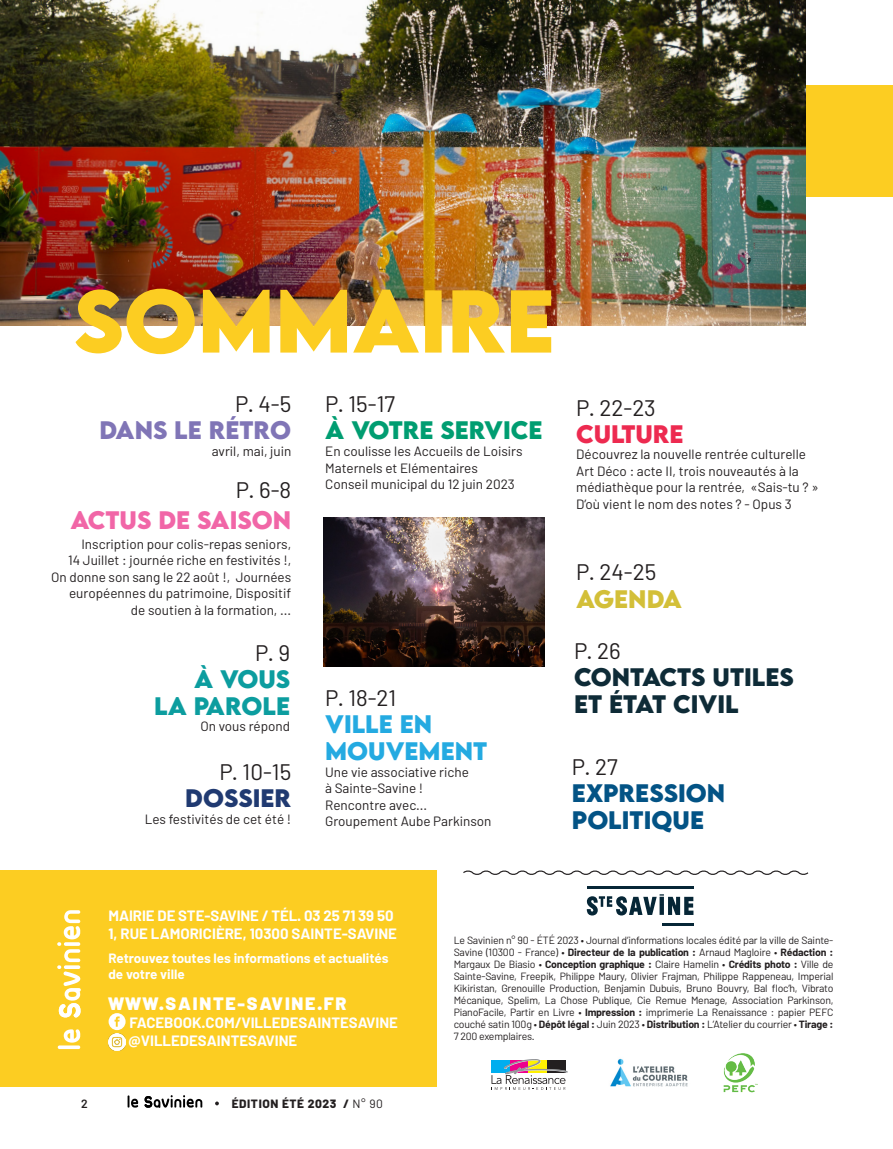
<style>
.page{position:relative;width:893px;height:1149px;background:#fff}
.page>*{position:absolute;margin:0;border:0;box-sizing:border-box;transform-origin:0 0}
.t1{font:22.5px "Barlow";color:#231f20}
.t2{font:700 22.5px/27px "LEMONMILK";color:#0e2b37}
.t3{font:700 22.5px "LEMONMILK";color:#035385}
.t4{font:700 22.5px/27px "LEMONMILK";color:#24aae1}
.t5{font:700 22.5px "LEMONMILK";color:#f166a7}
.t6{font:700 22.5px "LEMONMILK";color:#009d71}
.t7{font:700 22.5px/27px "LEMONMILK";color:#0c9d9f;text-align:right}
.t8{font:700 22.5px "LEMONMILK";color:#8075b6}
.t9{font:700 22.5px "LEMONMILK";color:#203a71}
.t10{font:700 22.5px "LEMONMILK";color:#ed2a50}
.t11{font:700 22.5px "LEMONMILK";color:#d3bf38}
.t12{font:900 18px "Barlow";letter-spacing:.1em;color:#fff}
.t13{font:700 15px "Barlow";color:#fff}
.t14{font:13.5px/16.5px "Barlow";color:#231f20}
.t15{font:700 13.5px/16.2px "Barlow";color:#fff}
.t16{font:800 12px "Barlow";letter-spacing:.05em;color:#231f20}
.t17{font:600 12px "Barlow";color:#231f20}
.t18{font:10.5px/12px "Barlow";letter-spacing:-.02em;color:#231f20;text-align:justify}
.s1{font-weight:400}
.s2{font-weight:700}
</style>
<div class="page">
<div style="left:767px;top:85px;width:126px;height:112px;background:#fccd22"></div>
<svg style="left:463px;top:870px;width:346px;height:5px"></svg>
<div style="left:0;top:870px;width:437px;height:216px;background:#fccd22"></div>
<img style="left:0;top:0;width:806px;height:325px">
<img style="left:323px;top:517px;width:221px;height:149px">
<svg style="left:58px;top:1029px;width:22px;height:19px"></svg>
<svg style="left:57px;top:910px;width:24px;height:107px"></svg>
<hr style="left:587px;top:885px;width:107px;height:3px;background:#062636">
<hr style="left:662px;top:922px;width:32px;height:3px;background:#062636">
<svg style="left:587px;top:894px;width:106px;height:21px"></svg>
<svg style="left:109px;top:1013px;width:17px;height:16px"></svg>
<img style="left:723px;top:1053px;width:35px;height:40px">
<img style="left:610px;top:1058px;width:78px;height:29px">
<svg style="left:491px;top:1059px;width:77px;height:30px"></svg>
<img style="left:76px;top:288px;width:475px;height:66px">
<img style="left:108px;top:1033px;width:18px;height:17px">
<svg style="left:128px;top:1095px;width:10px;height:12px"></svg>
<svg style="left:144px;top:1095px;width:58px;height:12px"></svg>
<p class="t1" style="left:235px;top:390px;width:58px">P. 4-5</p>
<p class="t8" style="left:99px;top:415px;width:193px">DANS LE RÉTRO</p>
<p class="t14" style="left:212px;top:442px;width:81px">avril, mai, juin</p>
<p class="t1" style="left:236px;top:476px;width:57px">P. 6-8</p>
<p class="t5" style="left:70px;top:504px;width:222px">ACTUS DE SAISON</p>
<p class="t14" style="left:81px;top:535px;width:211px">Inscription pour colis-repas seniors,</p>
<p class="t14" style="left:51px;top:551px;width:242px;text-align:right">14 Juillet : journée riche en festivités !,<br>On donne son sang le 22 août !, Journées européennes du patrimoine, Dispositif</p>
<p class="t14" style="left:131px;top:601px;width:162px">de soutien à la formation, ...</p>
<p class="t1" style="left:255px;top:638px;width:36px">P. 9</p>
<p class="t7" style="left:154px;top:665px;width:137px">À VOUS<br>LA PAROLE</p>
<p class="t14" style="left:200px;top:717px;width:91px">On vous répond</p>
<p class="t1" style="left:219px;top:757px;width:73px">P. 10-15</p>
<p class="t9" style="left:185px;top:782px;width:108px">DOSSIER</p>
<p class="t14" style="left:145px;top:809px;width:148px">Les festivités de cet été !</p>
<p class="t1" style="left:325px;top:390px;width:71px">P. 15-17</p>
<p class="t6" style="left:325px;top:415px;width:219px">À VOTRE SERVICE</p>
<p class="t14" style="left:325px;top:442px;width:199px">En coulisse les Accueils de Loisirs<br>Maternels et Elémentaires</p>
<p class="t14" style="left:325px;top:475px;width:191px">Conseil municipal du 12 juin 2023</p>
<p class="t1" style="left:325px;top:683px;width:72px">P. 18-21</p>
<p class="t4" style="left:325px;top:710px;width:164px">VILLE EN<br>MOUVEMENT</p>
<p class="t14" style="left:325px;top:762px;width:145px">Une vie associative riche</p>
<p class="t14" style="left:325px;top:779px;width:100px">à Sainte-Savine !</p>
<p class="t14" style="left:325px;top:795px;width:103px">Rencontre avec...</p>
<p class="t14" style="left:325px;top:812px;width:168px">Groupement Aube Parkinson</p>
<p class="t1" style="left:576px;top:393px;width:81px">P. 22-23</p>
<p class="t10" style="left:576px;top:418px;width:109px">CULTURE</p>
<p class="t14" style="left:576px;top:445px;width:231px">Découvrez la nouvelle rentrée culturelle</p>
<p class="t14" style="left:576px;top:462px;width:244px">Art Déco : acte II, trois nouveautés à la médiathèque pour la rentrée, «Sais-tu ? »<br>D’où vient le nom des notes ? - Opus 3</p>
<p class="t1" style="left:576px;top:558px;width:82px">P. 24-25</p>
<p class="t11" style="left:576px;top:583px;width:107px">AGENDA</p>
<p class="t1" style="left:574px;top:637px;width:48px">P. 26</p>
<p class="t2" style="left:574px;top:664px;width:221px">CONTACTS UTILES<br>ET ÉTAT CIVIL</p>
<p class="t1" style="left:572px;top:752px;width:47px">P. 27</p>
<p class="t3" style="left:572px;top:777px;width:155px">EXPRESSION</p>
<p class="t3" style="left:572px;top:804px;width:134px">POLITIQUE</p>
<p class="t13" style="left:108px;top:905px;width:287px">MAIRIE DE STE-SAVINE / TÉL. 03 25 71 39 50</p>
<p class="t13" style="left:108px;top:923px;width:290px">1, RUE LAMORICIÈRE, 10300 SAINTE-SAVINE</p>
<p class="t15" style="left:108px;top:949px;width:282px">Retrouvez toutes les informations et actualités de votre ville</p>
<p class="t12" style="left:108px;top:991px;width:240px">WWW.SAINTE-SAVINE.FR</p>
<p class="t13" style="left:129px;top:1012px;width:270px">FACEBOOK.COM/VILLEDESAINTESAVINE</p>
<p class="t13" style="left:128px;top:1030px;width:170px">@VILLEDESAINTESAVINE</p>
<p class="t17" style="left:81px;top:1095px;width:8px">2</p>
<p class="t16" style="left:232px;top:1093px;width:153px">ÉDITION ÉTÉ 2023 / <span class="s1">N° 90</span></p>
<p class="t18" style="left:454px;top:934px;width:381px">Le Savinien n° 90 - ÉTÉ 2023 • Journal d’informations locales édité par la ville de Sainte-Savine (10300 - France) • <span class="s2">Directeur de la publication :</span> Arnaud Magloire • <span class="s2">Rédaction :<br></span>Margaux De Biasio • <span class="s2">Conception graphique :</span> Claire Hamelin • <span class="s2">Crédits photo :</span> Ville de Sainte-Savine, Freepik, Philippe Maury, Olivier Frajman, Philippe Rappeneau, Imperial Kikiristan, Grenouille Production, Benjamin Dubuis, Bruno Bouvry, Bal floc’h, Vibrato Mécanique, Spelim, La Chose Publique, Cie Remue Menage, Association Parkinson, PianoFacile, Partir en Livre • <span class="s2">Impression :</span> imprimerie La Renaissance : papier PEFC couché satin 100g • <span class="s2">Dépôt légal :</span> Juin 2023 • <span class="s2">Distribution :</span> L’Atelier du courrier • <span class="s2">Tirage :<br></span>7 200 exemplaires.</p>
</div>
